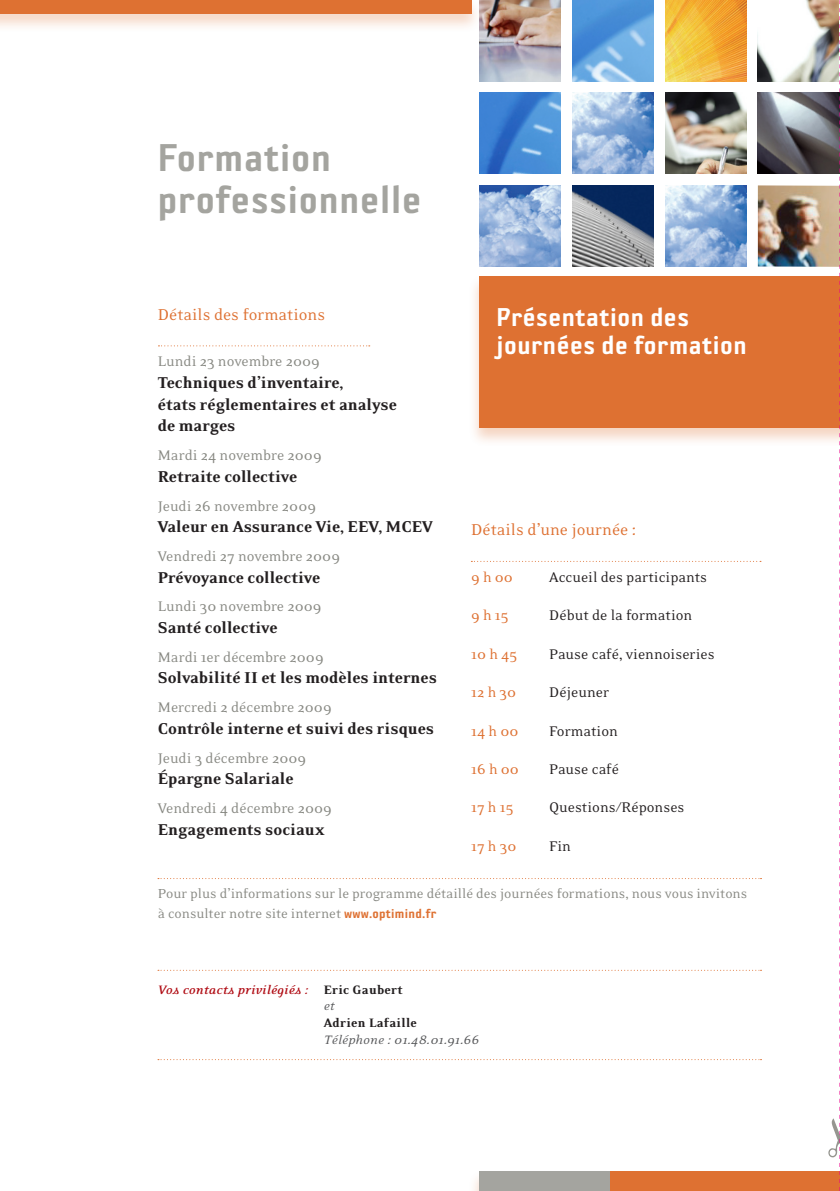
<style>
.page{position:relative;width:840px;height:1191px;background:#fff}
.page>*{position:absolute;margin:0;border:0;box-sizing:border-box;transform-origin:0 0}
.t1{font:42px "Sophisto D Gauge";letter-spacing:.02em;color:#a4a49f}
.t2{font:28px "Sophisto D Gauge";letter-spacing:.02em;color:#fff}
.t3{font:900 18px/21.6px "Eidetic Neo";color:#231f20}
.t4{font:18px "Eidetic Neo";color:#de7132}
.t5{font:16px "Eidetic Neo";color:#888983}
.t6{font:16px "Eidetic Neo";color:#231f20}
.t7{font:16px "Eidetic Neo";color:#de7132}
.t8{font:15px/20px "Eidetic Neo";color:#888983}
.t9{font:italic 14px "Eidetic Neo";letter-spacing:.02em;color:#57585a}
.t10{font:900 14px "Eidetic Neo";letter-spacing:.02em;color:#231f20}
.t11{font:italic 700 14px "Eidetic Neo";letter-spacing:.02em;color:#b00d15}
.s1{font-family:"Sophisto D Gauge";font-size:14px;color:#de7132}
</style>
<div class="page">
<img style="left:665px;top:185px;width:80px;height:81px">
<img style="left:665px;top:93px;width:80px;height:81px">
<img style="left:479px;top:185px;width:81px;height:81px">
<img style="left:479px;top:0;width:81px;height:81px">
<img style="left:757px;top:0;width:70px;height:81px">
<img style="left:757px;top:185px;width:70px;height:82px">
<img style="left:572px;top:93px;width:81px;height:81px">
<img style="left:757px;top:93px;width:70px;height:81px">
<img style="left:572px;top:185px;width:81px;height:82px">
<img style="left:665px;top:0;width:81px;height:81px">
<img style="left:479px;top:93px;width:81px;height:81px">
<img style="left:572px;top:0;width:81px;height:81px">
<svg style="left:158px;top:345px;width:211px;height:1px"></svg>
<svg style="left:471px;top:561px;width:289px;height:1px"></svg>
<svg style="left:158px;top:969px;width:603px;height:1px"></svg>
<svg style="left:158px;top:878px;width:603px;height:1px"></svg>
<svg style="left:158px;top:1059px;width:603px;height:1px"></svg>
<div style="left:609px;top:1171px;width:230px;height:20px;background:#de7132"></div>
<div style="left:468px;top:1168px;width:152px;height:23px;background:#de7132;opacity:.3"></div>
<div style="left:479px;top:1171px;width:130px;height:20px;background:#a4a49f"></div>
<div style="left:468px;top:274px;width:371px;height:173px;background:#de7132;opacity:.3"></div>
<div style="left:479px;top:276px;width:360px;height:152px;background:#de7132"></div>
<div style="left:0;top:0;width:481px;height:33px;background:#de7132;opacity:.3"></div>
<div style="left:0;top:0;width:471px;height:13px;background:#de7132"></div>
<svg style="left:827px;top:0;width:13px;height:1191px"></svg>
<p class="t1" style="left:158px;top:133px;width:175px">Formation</p>
<p class="t1" style="left:158px;top:175px;width:265px">professionnelle</p>
<p class="t4" style="left:158px;top:305px;width:169px">Détails des formations</p>
<p class="t5" style="left:158px;top:353px;width:163px">Lundi 23 novembre 2009</p>
<p class="t3" style="left:158px;top:372px;width:240px">Techniques d’inventaire,<br>états réglementaires et analyse de marges</p>
<p class="t5" style="left:158px;top:447px;width:165px">Mardi 24 novembre 2009</p>
<p class="t3" style="left:158px;top:466px;width:141px">Retraite collective</p>
<p class="t5" style="left:158px;top:497px;width:160px">Jeudi 26 novembre 2009</p>
<p class="t3" style="left:158px;top:516px;width:276px">Valeur en Assurance Vie, EEV, MCEV</p>
<p class="t5" style="left:158px;top:548px;width:184px">Vendredi 27 novembre 2009</p>
<p class="t3" style="left:158px;top:566px;width:164px">Prévoyance collective</p>
<p class="t5" style="left:158px;top:598px;width:165px">Lundi 30 novembre 2009</p>
<p class="t3" style="left:158px;top:617px;width:121px">Santé collective</p>
<p class="t5" style="left:158px;top:649px;width:167px">Mardi 1er décembre 2009</p>
<p class="t3" style="left:158px;top:667px;width:280px">Solvabilité II et les modèles internes</p>
<p class="t5" style="left:158px;top:699px;width:175px">Mercredi 2 décembre 2009</p>
<p class="t3" style="left:158px;top:718px;width:278px">Contrôle interne et suivi des risques</p>
<p class="t5" style="left:158px;top:749px;width:150px">Jeudi 3 décembre 2009</p>
<p class="t3" style="left:158px;top:768px;width:137px">Épargne Salariale</p>
<p class="t5" style="left:158px;top:800px;width:175px">Vendredi 4 décembre 2009</p>
<p class="t3" style="left:158px;top:818px;width:168px">Engagements sociaux</p>
<p class="t2" style="left:496px;top:300px;width:194px">Présentation des</p>
<p class="t2" style="left:496px;top:328px;width:252px">journées de formation</p>
<p class="t4" style="left:471px;top:521px;width:166px">Détails d’une journée :</p>
<p class="t7" style="left:471px;top:569px;width:43px">9 h 00</p>
<p class="t6" style="left:549px;top:569px;width:159px">Accueil des participants</p>
<p class="t7" style="left:471px;top:607px;width:39px">9 h 15</p>
<p class="t6" style="left:549px;top:607px;width:144px">Début de la formation</p>
<p class="t7" style="left:471px;top:646px;width:48px">10 h 45</p>
<p class="t6" style="left:549px;top:646px;width:167px">Pause café, viennoiseries</p>
<p class="t7" style="left:471px;top:684px;width:46px">12 h 30</p>
<p class="t6" style="left:549px;top:684px;width:61px">Déjeuner</p>
<p class="t7" style="left:471px;top:723px;width:49px">14 h 00</p>
<p class="t6" style="left:549px;top:723px;width:70px">Formation</p>
<p class="t7" style="left:471px;top:761px;width:49px">16 h 00</p>
<p class="t6" style="left:549px;top:761px;width:71px">Pause café</p>
<p class="t7" style="left:471px;top:799px;width:44px">17 h 15</p>
<p class="t6" style="left:549px;top:799px;width:137px">Questions/Réponses</p>
<p class="t7" style="left:471px;top:838px;width:47px">17 h 30</p>
<p class="t6" style="left:549px;top:838px;width:23px">Fin</p>
<p class="t8" style="left:158px;top:883px;width:590px">Pour plus d’informations sur le programme détaillé des journées formations, nous vous invitons à consulter notre site internet <span class="s1">www.optimind.fr</span></p>
<p class="t11" style="left:158px;top:982px;width:152px">Vos contacts privilégiés :</p>
<p class="t10" style="left:323px;top:982px;width:80px">Eric Gaubert</p>
<p class="t9" style="left:323px;top:999px;width:12px">et</p>
<p class="t10" style="left:323px;top:1015px;width:95px">Adrien Lafaille</p>
<p class="t9" style="left:323px;top:1032px;width:156px">Téléphone : 01.48.01.91.66</p>
</div>
